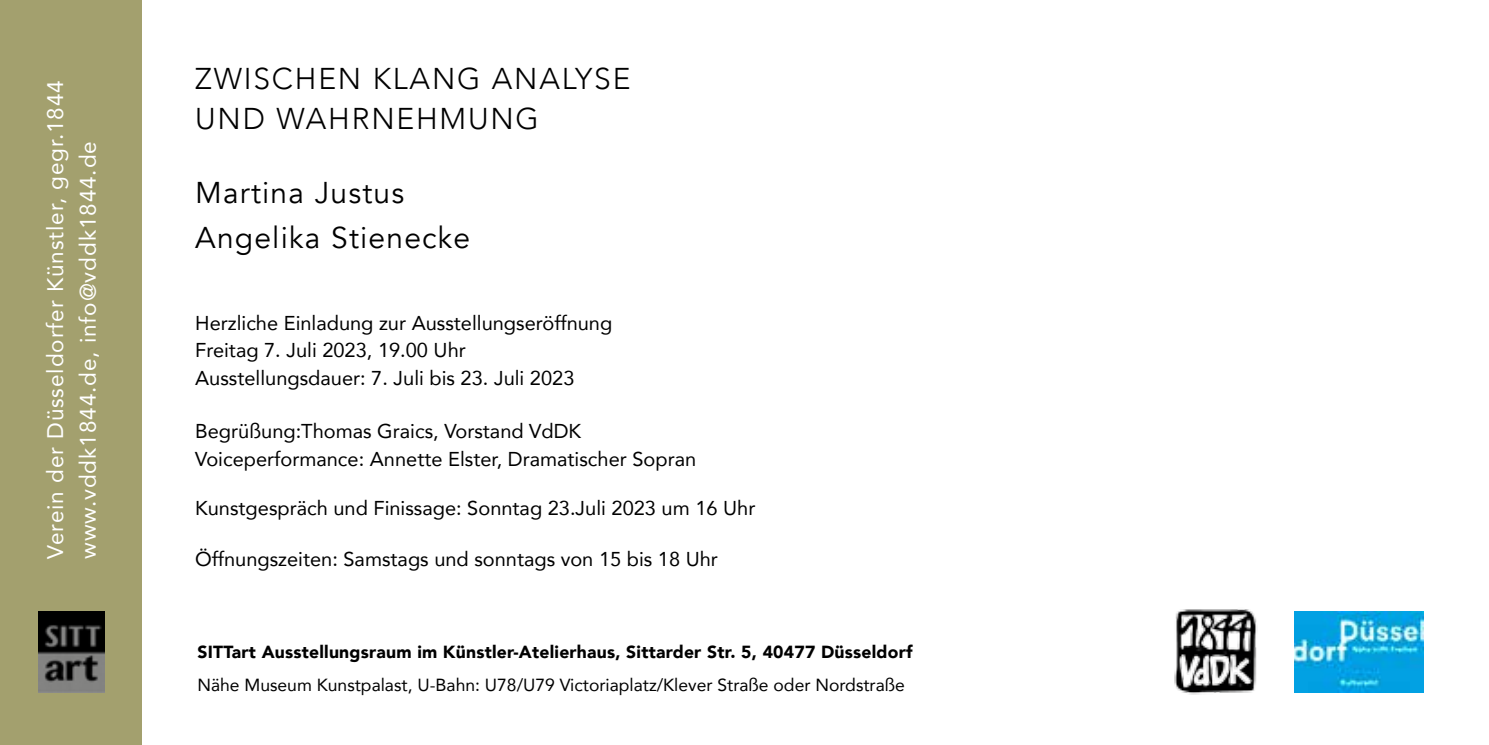
<style>
.page{position:relative;width:1489px;height:745px;background:#fff}
.page>*{position:absolute;margin:0;border:0;box-sizing:border-box;transform-origin:0 0}
.t1{font:300 30px/40px "Avenir";letter-spacing:.06em;color:#000}
.t2{font:30px/45px "Avenir";letter-spacing:.04em;color:#000}
.t3{font:22.5px/32.5px "Avenir";letter-spacing:.04em;color:#fff}
.t4{font:20px/27.5px "Avenir";color:#000}
.t5{font:900 17.5px "Avenir";letter-spacing:.015em;color:#000}
.t6{font:17.5px "Avenir";color:#000}
</style>
<div class="page">
<div style="left:0;top:0;width:142px;height:744px;background:#a3a06e"></div>
<img style="left:38px;top:611px;width:66px;height:81px">
<img style="left:1294px;top:611px;width:129px;height:81px">
<img style="left:1174px;top:609px;width:83px;height:85px">
<p class="t3" style="left:39px;top:558px;width:479px;rotate:-90deg">Verein der Düsseldorfer Künstler, gegr.1844 www.vddk1844.de, info@vddk1844.de</p>
<h1 class="t1" style="left:195px;top:58px;width:437px">ZWISCHEN KLANG ANALYSE<br>UND WAHRNEHMUNG</h1>
<h1 class="t2" style="left:195px;top:170px;width:276px">Martina Justus<br>Angelika Stienecke</h1>
<p class="t4" style="left:195px;top:308px;width:418px">Herzliche Einladung zur Ausstellungseröffnung<br>Freitag 7. Juli 2023, 19.00 Uhr<br>Ausstellungsdauer: 7. Juli bis 23. Juli 2023</p>
<p class="t4" style="left:195px;top:416px;width:502px">Begrüßung:Thomas Graics, Vorstand VdDK<br>Voiceperformance: Annette Elster, Dramatischer Sopran</p>
<p class="t4" style="left:195px;top:493px;width:561px">Kunstgespräch und Finissage: Sonntag 23.Juli 2023 um 16 Uhr</p>
<p class="t4" style="left:195px;top:544px;width:524px">Öffnungszeiten: Samstags und sonntags von 15 bis 18 Uhr</p>
<p class="t5" style="left:197px;top:636px;width:716px">SITTart Ausstellungsraum im Künstler-Atelierhaus, Sittarder Str. 5, 40477 Düsseldorf</p>
<p class="t6" style="left:197px;top:670px;width:709px">Nähe Museum Kunstpalast, U-Bahn: U78/U79 Victoriaplatz/Klever Straße oder Nordstraße</p>
</div>
